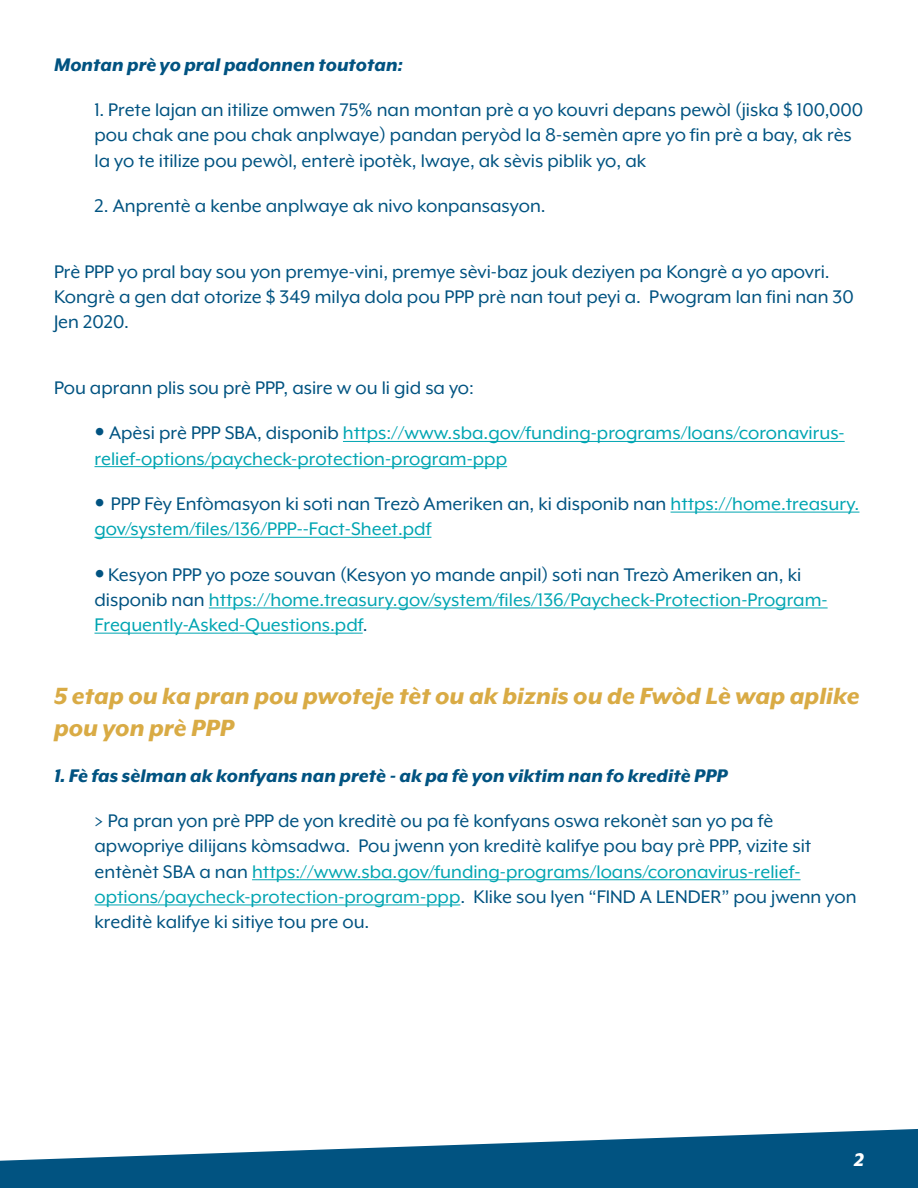
<style>
.page{position:relative;width:918px;height:1188px;background:#fff}
.page>*{position:absolute;margin:0;border:0;box-sizing:border-box;transform-origin:0 0}
.t1{font:italic 800 27px/32.4px "Mr Eaves XL Mod OT";color:#d9ab45}
.t2{font:21px/25.2px "Mr Eaves XL Mod OT";color:#015381}
.t3{font:21px/25.2px "Mr Eaves XL Mod OT";color:#00a5b2}
.t4{font:italic 800 21px "Mr Eaves XL Mod OT";color:#015381}
.t5{font:italic 800 21px "Mr Eaves XL Mod OT";color:#fff}
.s1{font-family:"Avenir";font-weight:500;color:#015381}
.s2{color:#015381}
.s3{color:#00a5b2}
</style>
<div class="page">
<svg style="left:0;top:1129px;width:918px;height:59px;fill:#015381"></svg>
<hr style="left:343px;top:441px;width:502px;height:1px;background:#00a5b2">
<hr style="left:94px;top:466px;width:413px;height:1px;background:#00a5b2">
<hr style="left:671px;top:512px;width:188px;height:1px;background:#00a5b2">
<hr style="left:94px;top:537px;width:337px;height:1px;background:#00a5b2">
<hr style="left:209px;top:608px;width:619px;height:1px;background:#00a5b2">
<hr style="left:94px;top:633px;width:269px;height:1px;background:#00a5b2">
<hr style="left:252px;top:879px;width:549px;height:1px;background:#00a5b2">
<hr style="left:94px;top:905px;width:366px;height:1px;background:#00a5b2">
<p class="t4" style="left:54px;top:54px;width:350px">Montan prè yo pral padonnen toutotan:</p>
<p class="t2" style="left:95px;top:97px;width:770px">1. Prete lajan an itilize omwen 75% nan montan prè a yo kouvri depans pewòl (jiska $ 100,000 pou chak ane pou chak anplwaye) pandan peryòd la 8-semèn apre yo fin prè a bay, ak rès la yo te itilize pou pewòl, enterè ipotèk, lwaye, ak sèvis piblik yo, ak</p>
<p class="t2" style="left:95px;top:193px;width:453px">2. Anprentè a kenbe anplwaye ak nivo konpansasyon.</p>
<p class="t2" style="left:54px;top:259px;width:801px">Prè PPP yo pral bay sou yon premye-vini, premye sèvi-baz jouk deziyen pa Kongrè a yo apovri.<br>Kongrè a gen dat otorize $ 349 milya dola pou PPP prè nan tout peyi a. Pwogram lan fini nan 30<br>Jen 2020.</p>
<p class="t2" style="left:54px;top:375px;width:422px">Pou aprann plis sou prè PPP, asire w ou li gid sa yo:</p>
<p class="t3" style="left:95px;top:420px;width:752px"><span class="s1">•</span> <span class="s2">Apèsi prè PPP SBA, disponib</span> https://www.sba.gov/funding-programs/loans/coronavirus&shy;relief-options/paycheck-protection-program-ppp</p>
<p class="t3" style="left:95px;top:491px;width:766px"><span class="s1">•</span> <span class="s2">PPP Fèy Enfòmasyon ki soti nan Trezò Ameriken an, ki disponib nan</span> https://home.treasury. gov/system/files/136/PPP--Fact-Sheet.pdf</p>
<p class="t3" style="left:94px;top:562px;width:735px"><span class="s1">•</span> <span class="s2">Kesyon PPP yo poze souvan (Kesyon yo mande anpil) soti nan Trezò Ameriken an, ki disponib nan</span> https://home.treasury.gov/system/files/136/Paycheck-Protection-Program-<br>Frequently-Asked-Questions.pdf<span class="s2">.</span></p>
<p class="t1" style="left:54px;top:680px;width:807px">5 etap ou ka pran pou pwoteje tèt ou ak biznis ou de Fwòd Lè wap aplike pou yon prè PPP</p>
<p class="t4" style="left:54px;top:765px;width:675px">1. Fè fas sèlman ak konfyans nan pretè - ak pa fè yon viktim nan fo kreditè PPP</p>
<p class="t2" style="left:95px;top:808px;width:764px;text-indent:13px">Pa pran yon prè PPP de yon kreditè ou pa fè konfyans oswa rekonèt san yo pa fè apwopriye dilijans kòmsadwa. Pou jwenn yon kreditè kalifye pou bay prè PPP, vizite sit entènèt SBA a nan <span class="s3">https://www.sba.gov/funding-programs/loans/coronavirus-relief&shy;options/paycheck-protection-program-ppp</span>. Klike sou lyen “FIND A LENDER” pou jwenn yon kreditè kalifye ki sitiye tou pre ou.</p>
<p class="t5" style="left:854px;top:1149px;width:11px">2</p>
</div>
